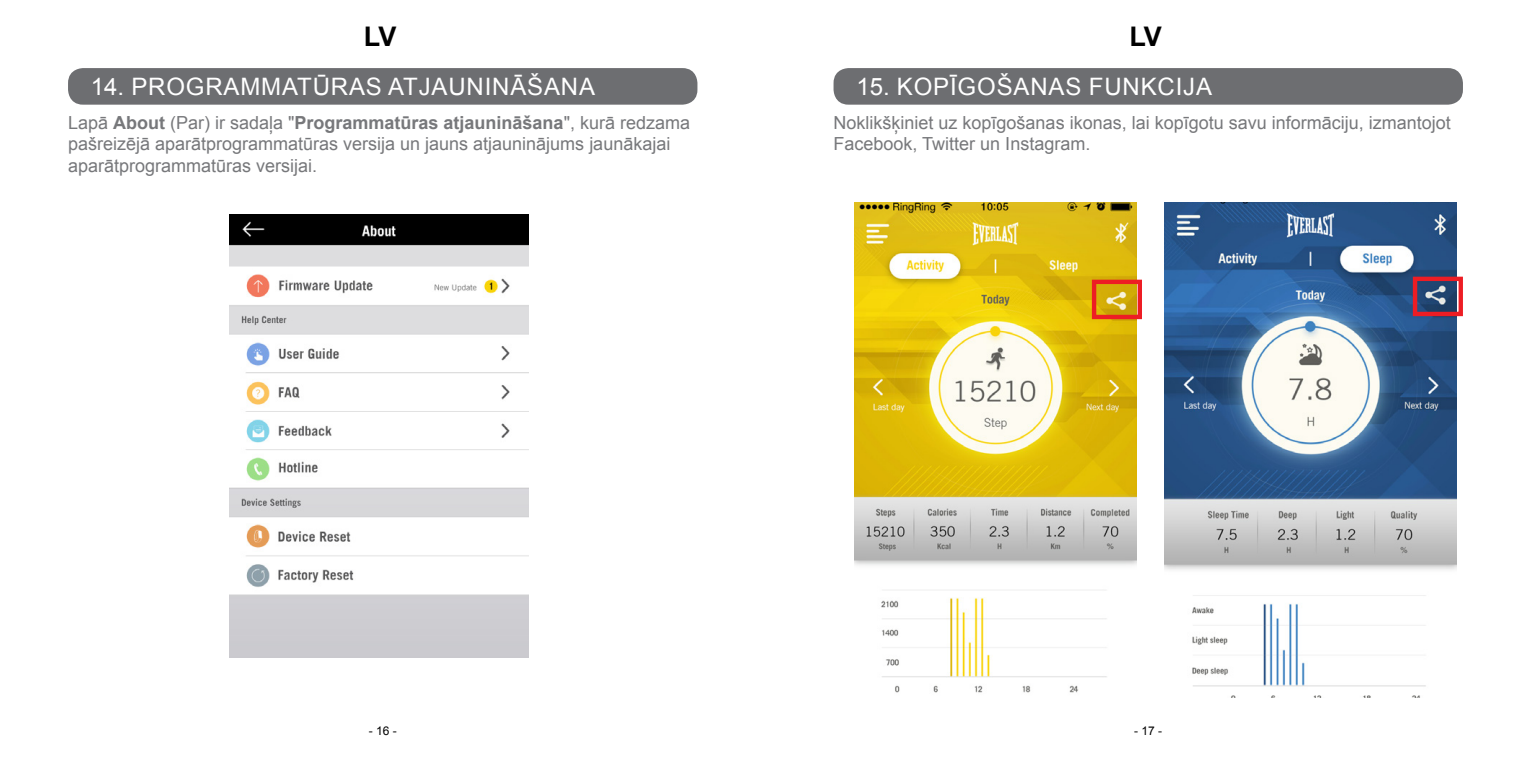
<style>
.page{position:relative;width:1531px;height:766px;background:#fff}
.page>*{position:absolute;margin:0;border:0;box-sizing:border-box;transform-origin:0 0}
.t1{font:700 27px "Arial";color:#000}
.t2{font:24px "Arial";letter-spacing:.035em;color:#fff}
.t3{font:18px/21.6px "Arial";color:#77787b}
.t4{font:12px "Arial";color:#000}
.s1{font-weight:700}
</style>
<div class="page">
<img style="left:230px;top:214px;width:299px;height:443px">
<div style="left:68px;top:68px;width:629px;height:37px;background:#6d6e71;border-radius:15px"></div>
<div style="left:833px;top:68px;width:630px;height:37px;background:#6d6e71;border-radius:15px"></div>
<img style="left:854px;top:202px;width:282px;height:491px">
<img style="left:1164px;top:202px;width:292px;height:495px">
<div style="left:1092px;top:279px;width:50px;height:40px;border:4px solid #ed1d24"></div>
<div style="left:1413px;top:276px;width:50px;height:40px;border:4px solid #ed1d24"></div>
<h1 class="t1" style="left:364px;top:18px;width:34px">LV</h1>
<h1 class="t1" style="left:1129px;top:18px;width:34px">LV</h1>
<h2 class="t2" style="left:91px;top:70px;width:506px">14. PROGRAMMATŪRAS ATJAUNINĀŠANA</h2>
<p class="t3" style="left:68px;top:111px;width:623px">Lapā <span class="s1">About</span> (Par) ir sadaļa "<span class="s1">Programmatūras atjaunināšana</span>", kurā redzama pašreizējā aparātprogrammatūras versija un jauns atjauninājums jaunākajai aparātprogrammatūras versijai.</p>
<h2 class="t2" style="left:856px;top:70px;width:357px">15. KOPĪGOŠANAS FUNKCIJA</h2>
<p class="t3" style="left:833px;top:111px;width:619px">Noklikšķiniet uz kopīgošanas ikonas, lai kopīgotu savu informāciju, izmantojot<br>Facebook, Twitter un Instagram.</p>
<p class="t4" style="left:369px;top:722px;width:30px">- 16 -</p>
<p class="t4" style="left:1134px;top:722px;width:30px">- 17 -</p>
</div>
